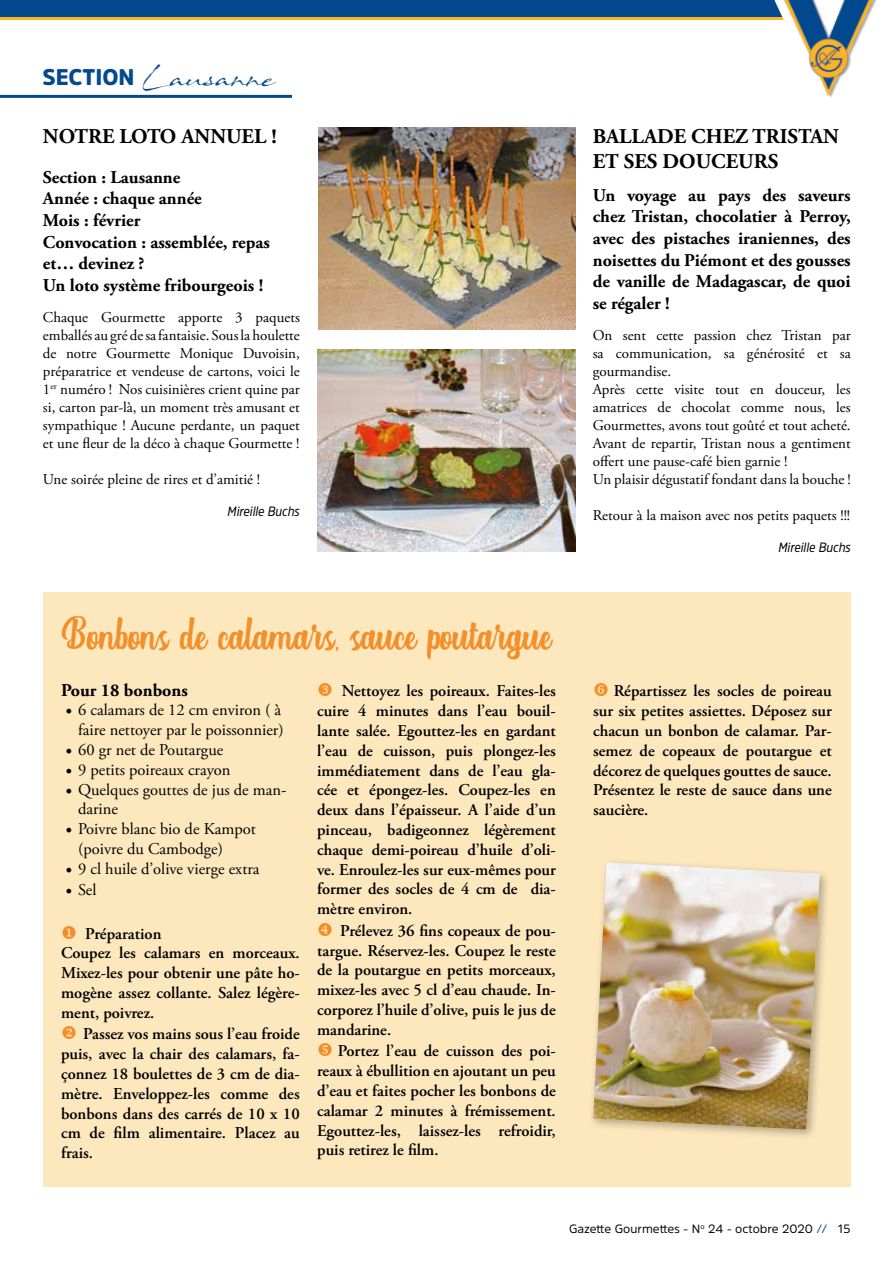
<style>
.page{position:relative;width:893px;height:1263px;background:#fff}
.page>*{position:absolute;margin:0;border:0;box-sizing:border-box;transform-origin:0 0}
.t1{font:37.5px "Authentic Script Rough";color:#f28d28}
.t2{font:27px "Sand Dunes";color:#04488d}
.t3{font:700 21px/25.2px "Adobe Garamond Pro";color:#000}
.t4{font:700 18px/21.6px "Adobe Garamond Pro";color:#000}
.t5{font:600 16.5px/19.8px "Adobe Garamond Pro";color:#000;text-align:justify}
.t6{font:16.5px/19.8px "Adobe Garamond Pro";color:#000}
.t7{font:15px/18px "Adobe Garamond Pro";color:#000;text-align:justify}
.t8{font:italic 13.5px "Amsi Pro Narw";color:#000}
.t9{font:12px "Amsi Pro";color:#000}
.s1{font-family:"Amsi Pro";font-weight:900;font-size:22.5px}
.s2{font-family:"Minion Pro";font-size:18px}
.s3{color:#f28d28}
.s4{color:#04488d}
</style>
<div class="page">
<div style="left:0;top:0;width:807px;height:19px;background:#04488d"></div>
<hr style="left:0;top:17px;width:807px;height:3px;background:#fab526">
<img style="left:774px;top:0;width:103px;height:95px">
<hr style="left:0;top:95px;width:292px;height:3px;background:#04488d">
<div style="left:43px;top:592px;width:807px;height:594px;background:#fde8be"></div>
<div style="left:588px;top:857px;width:243px;height:284px;background:#000;opacity:.3"></div>
<img style="left:593px;top:862px;width:227px;height:268px">
<img style="left:318px;top:127px;width:257px;height:202px">
<img style="left:318px;top:350px;width:257px;height:202px">
<h2 class="t2" style="left:42px;top:60px;width:234px"><span class="s1">SECTION</span> Lausanne</h2>
<p class="t3" style="left:43px;top:124px;width:235px">NOTRE LOTO ANNUEL !</p>
<p class="t4" style="left:43px;top:167px;width:229px">Section : Lausanne<br>Année : chaque année<br>Mois : février<br>Convocation : assemblée, repas et… devinez ?<br>Un loto système fribourgeois !</p>
<p class="t7" style="left:43px;top:308px;width:258px">Chaque Gourmette apporte 3 paquets emballés au gré de sa fantaisie. Sous la houlette de notre Gourmette Monique Duvoisin, préparatrice et vendeuse de cartons, voici le 1<sup>er</sup> numéro ! Nos cuisinières crient quine par si, carton par-là, un moment très amusant et sympathique ! Aucune perdante, un paquet et une fleur de la déco à chaque Gourmette !</p>
<p class="t7" style="left:43px;top:470px;width:219px">Une soirée pleine de rires et d’amitié !</p>
<p class="t8" style="left:228px;top:502px;width:74px">Mireille Buchs</p>
<h1 class="t1" style="left:62px;top:614px;width:491px">Bonbons de calamars, sauce poutargue</h1>
<p class="t5" style="left:317px;top:681px;width:240px;text-indent:25px">Nettoyez les poireaux. Faites-les cuire 4 minutes dans l’eau bouil&shy;lante salée. Egouttez-les en gardant l’eau de cuisson, puis plongez-les immédiatement dans de l’eau gla&shy;cée et épongez-les. Coupez-les en deux dans l’épaisseur. A l’aide d’un pinceau, badigeonnez légèrement chaque demi-poireau d’huile d’oli&shy;ve. Enroulez-les sur eux-mêmes pour former des socles de 4 cm de dia&shy;mètre environ.</p>
<p class="t5" style="left:317px;top:921px;width:240px;text-indent:23px">Prélevez 36 fins copeaux de pou&shy;targue. Réservez-les. Coupez le reste de la poutargue en petits morceaux, mixez-les avec 5 cl d’eau chaude. In&shy;corporez l’huile d’olive, puis le jus de mandarine.</p>
<p class="t5" style="left:317px;top:1041px;width:240px;text-indent:21px">Portez l’eau de cuisson des poi&shy;reaux à ébullition en ajoutant un peu d’eau et faites pocher les bonbons de calamar 2 minutes à frémissement.<br>Egouttez-les, laissez-les refroidir, puis retirez le film.</p>
<p class="t4" style="left:61px;top:679px;width:128px">Pour 18 bonbons</p>
<p class="t6" style="left:65px;top:701px;width:220px;text-align:right"><span class="s2">•</span> 6 calamars de 12 cm environ ( à faire nettoyer par le poissonnier)</p>
<p class="t6" style="left:65px;top:740px;width:159px"><span class="s2">•</span> 60 gr net de Poutargue</p>
<p class="t6" style="left:65px;top:760px;width:167px"><span class="s2">•</span> 9 petits poireaux crayon</p>
<p class="t6" style="left:78px;top:780px;width:210px;text-indent:-13px"><span class="s2">•</span> Quelques gouttes de jus de man&shy;darine</p>
<p class="t6" style="left:78px;top:820px;width:179px;text-indent:-13px"><span class="s2">•</span> Poivre blanc bio de Kampot (poivre du Cambodge)</p>
<p class="t6" style="left:65px;top:859px;width:196px"><span class="s2">•</span> 9 cl huile d’olive vierge extra</p>
<p class="t6" style="left:65px;top:881px;width:33px"><span class="s2">•</span> Sel</p>
<p class="t5" style="left:61px;top:924px;width:240px;text-align:left"><span class="s3">◆</span> Préparation<br>Coupez les calamars en morceaux.<br>Mixez-les pour obtenir une pâte ho&shy;mogène assez collante. Salez légère&shy;ment, poivrez.</p>
<p class="t5" style="left:61px;top:1024px;width:240px"><span class="s3">❖</span> Passez vos mains sous l’eau froide puis, avec la chair des calamars, fa&shy;çonnez 18 boulettes de 3 cm de dia&shy;mètre. Enveloppez-les comme des bonbons dans des carrés de 10 x 10 cm de film alimentaire. Placez au frais.</p>
<p class="t3" style="left:593px;top:124px;width:248px">BALLADE CHEZ TRISTAN<br>ET SES DOUCEURS</p>
<p class="t4" style="left:593px;top:185px;width:259px;text-align:justify">Un voyage au pays des saveurs chez Tristan, chocolatier à Perroy, avec des pistaches iraniennes, des noisettes du Piémont et des gousses de vanille de Madagascar, de quoi se régaler !</p>
<p class="t7" style="left:593px;top:326px;width:259px;text-align:left">On sent cette passion chez Tristan par sa communication, sa générosité et sa gourmandise.<br>Après cette visite tout en douceur, les amatrices de chocolat comme nous, les Gourmettes, avons tout goûté et tout acheté.<br>Avant de repartir, Tristan nous a gentiment offert une pause-café bien garnie !<br>Un plaisir dégustatif fondant dans la bouche !</p>
<p class="t7" style="left:593px;top:506px;width:259px">Retour à la maison avec nos petits paquets !!!</p>
<p class="t8" style="left:778px;top:538px;width:74px">Mireille Buchs</p>
<p class="t5" style="left:593px;top:681px;width:240px;text-indent:21px">Répartissez les socles de poireau sur six petites assiettes. Déposez sur chacun un bonbon de calamar. Par&shy;semez de copeaux de poutargue et décorez de quelques gouttes de sauce.<br>Présentez le reste de sauce dans une saucière.</p>
<p class="t9" style="left:569px;top:1220px;width:283px">Gazette Gourmettes - N<sup>o</sup> 24 - octobre 2020 <span class="s4">//</span> 15</p>
</div>
